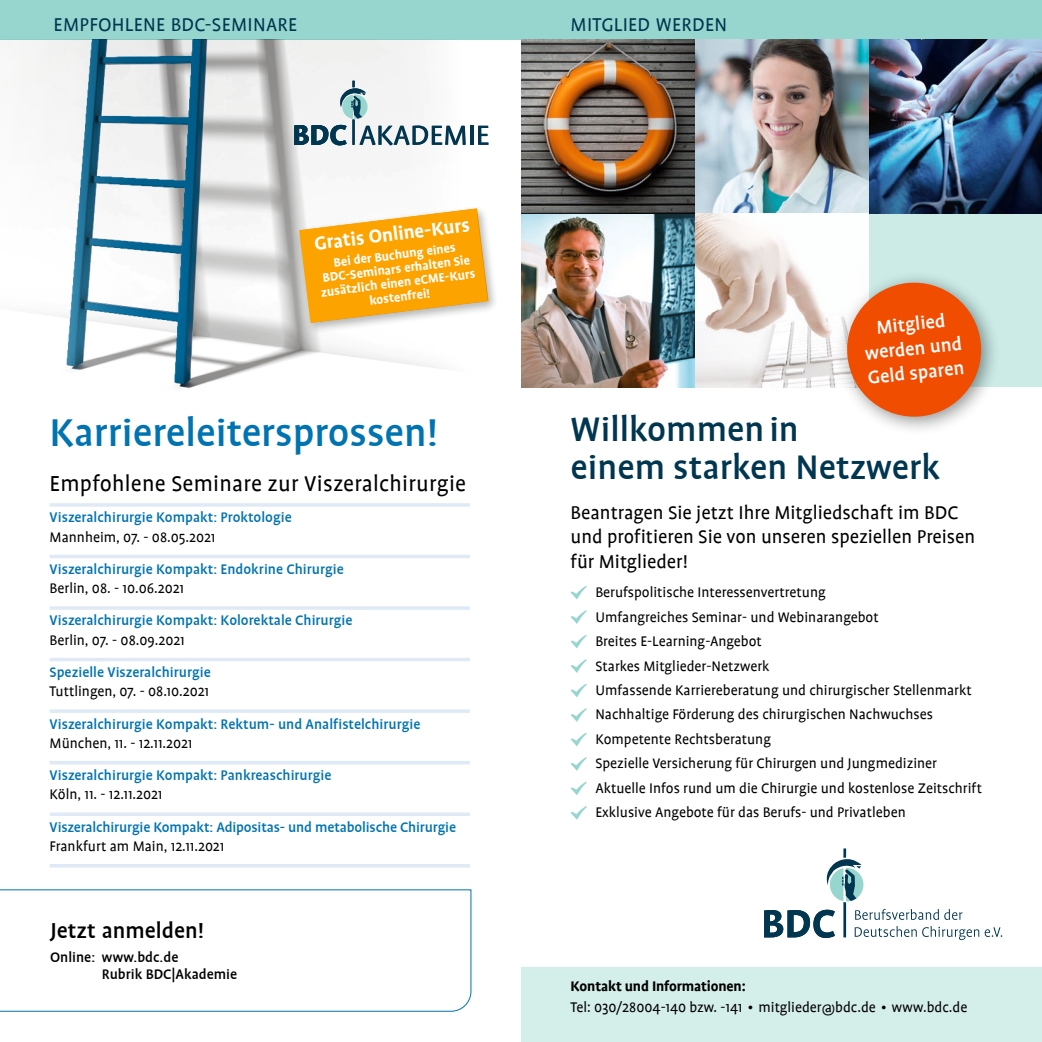
<style>
.page{position:relative;width:1042px;height:1042px;background:#fff}
.page>*{position:absolute;margin:0;border:0;box-sizing:border-box;transform-origin:0 0}
.t1{font:500 43.75px "Profile";color:#0073b1}
.t2{font:500 38.5px/38.5px "Profile";color:#003650}
.t3{font:24.5px "Profile";letter-spacing:.01em;color:#000}
.t4{font:500 24.5px "Profile";color:#000}
.t5{font:21px/24.5px "Profile";color:#000}
.t6{font:21px "Profile";letter-spacing:.015em;color:#003650}
.t7{font:500 21px/24.5px "Profile";color:#fff;text-align:center}
.t8{font:700 21px "Profile";color:#fff}
.t9{font:15.75px/24.5px "Profile";color:#000}
.t10{font:500 15.75px "Profile";color:#0073b1}
.t11{font:500 15.75px/17.5px "Profile";color:#000}
.t12{font:700 15.75px "Profile";letter-spacing:-.01em;color:#000}
.t13{font:700 14px/14px "Profile";color:#fff;text-align:center}
</style>
<div class="page">
<div style="left:0;top:0;width:1042px;height:40px;background:#96d6ce"></div>
<img style="left:21px;top:40px;width:501px;height:348px">
<hr style="left:50px;top:761px;width:420px;height:3px;background:#dfeaf6">
<hr style="left:50px;top:555px;width:420px;height:3px;background:#dfeaf6">
<hr style="left:50px;top:658px;width:420px;height:3px;background:#dfeaf6">
<hr style="left:50px;top:503px;width:420px;height:4px;background:#dfeaf6">
<hr style="left:50px;top:606px;width:420px;height:4px;background:#dfeaf6">
<hr style="left:50px;top:709px;width:420px;height:4px;background:#dfeaf6">
<svg style="left:50px;top:812px;width:420px;height:4px;background:#e2ecf7"></svg>
<hr style="left:50px;top:864px;width:420px;height:3px;background:#dfeaf6">
<svg style="left:294px;top:81px;width:195px;height:65px"></svg>
<div style="left:294px;top:204px;width:205px;height:130px;background:#000;opacity:.16"></div>
<svg style="left:299px;top:208px;width:189px;height:115px;background:#f8b234"></svg>
<div style="left:521px;top:17px;width:521px;height:370px;background:#ccebe7"></div>
<svg style="left:570px;top:586px;width:17px;height:13px"></svg>
<svg style="left:570px;top:610px;width:17px;height:14px"></svg>
<svg style="left:570px;top:635px;width:17px;height:13px"></svg>
<svg style="left:570px;top:659px;width:17px;height:14px"></svg>
<svg style="left:570px;top:684px;width:17px;height:13px"></svg>
<svg style="left:571px;top:708px;width:16px;height:14px"></svg>
<svg style="left:570px;top:732px;width:17px;height:14px"></svg>
<svg style="left:571px;top:757px;width:16px;height:14px"></svg>
<svg style="left:570px;top:781px;width:17px;height:14px"></svg>
<svg style="left:571px;top:806px;width:16px;height:14px"></svg>
<div style="left:521px;top:0;width:521px;height:40px;background:#96d6ce"></div>
<img style="left:521px;top:40px;width:521px;height:173px">
<img style="left:694px;top:40px;width:174px;height:173px">
<img style="left:694px;top:213px;width:174px;height:174px">
<img style="left:521px;top:213px;width:173px;height:174px">
<div style="left:834px;top:270px;width:167px;height:166px;background:#000;opacity:.44"></div>
<svg style="left:843px;top:279px;width:141px;height:141px;background:#e97841"></svg>
<div style="left:521px;top:967px;width:521px;height:75px;background:#d4eeea"></div>
<svg style="left:764px;top:848px;width:238px;height:92px"></svg>
<svg style="left:0;top:889px;width:472px;height:123px"></svg>
<h3 class="t6" style="left:54px;top:14px;width:245px">EMPFOHLENE BDC-SEMINARE</h3>
<h3 class="t8" style="left:313px;top:232px;width:158px;rotate:-7deg">Gratis Online-Kurs</h3>
<p class="t13" style="left:317px;top:257px;width:157px;rotate:-7deg">Bei der Buchung eines<br>BDC-Seminars erhalten Sie zusätzlich einen eCME-Kurs kostenfrei!</p>
<h1 class="t1" style="left:50px;top:410px;width:389px">Karriereleitersprossen!</h1>
<h3 class="t3" style="left:50px;top:471px;width:418px">Empfohlene Seminare zur Viszeralchirurgie</h3>
<p class="t10" style="left:50px;top:509px;width:244px">Viszeralchirurgie Kompakt: Proktologie</p>
<p class="t9" style="left:50px;top:525px;width:167px">Mannheim, 07. - 08.05.2021</p>
<p class="t10" style="left:50px;top:561px;width:296px">Viszeralchirurgie Kompakt: Endokrine Chirurgie</p>
<p class="t9" style="left:50px;top:576px;width:136px">Berlin, 08. - 10.06.2021</p>
<p class="t10" style="left:50px;top:612px;width:304px">Viszeralchirurgie Kompakt: Kolorektale Chirurgie</p>
<p class="t9" style="left:50px;top:628px;width:137px">Berlin, 07. - 08.09.2021</p>
<p class="t10" style="left:50px;top:664px;width:163px">Spezielle Viszeralchirurgie</p>
<p class="t9" style="left:50px;top:679px;width:161px">Tuttlingen, 07. - 08.10.2021</p>
<p class="t10" style="left:50px;top:715px;width:372px">Viszeralchirurgie Kompakt: Rektum- und Analfistelchirurgie</p>
<p class="t9" style="left:50px;top:731px;width:144px">München, 11. - 12.11.2021</p>
<p class="t10" style="left:50px;top:767px;width:283px">Viszeralchirurgie Kompakt: Pankreaschirurgie</p>
<p class="t9" style="left:50px;top:782px;width:114px">Köln, 11. - 12.11.2021</p>
<p class="t10" style="left:50px;top:818px;width:408px">Viszeralchirurgie Kompakt: Adipositas- und metabolische Chirurgie</p>
<p class="t9" style="left:50px;top:834px;width:176px">Frankfurt am Main, 12.11.2021</p>
<h3 class="t4" style="left:50px;top:917px;width:155px">Jetzt anmelden!</h3>
<p class="t11" style="left:102px;top:948px;width:137px;text-indent:-52px">Online: www.bdc.de<br>Rubrik BDC|Akademie</p>
<h3 class="t6" style="left:570px;top:14px;width:158px">MITGLIED WERDEN</h3>
<h3 class="t7" style="left:861px;top:317px;width:99px;rotate:-6deg">Mitglied werden und<br>Geld sparen</h3>
<h2 class="t2" style="left:570px;top:410px;width:371px">Willkommen in<br>einem starken Netzwerk</h2>
<h3 class="t5" style="left:570px;top:500px;width:406px">Beantragen Sie jetzt Ihre Mitgliedschaft im BDC und profitieren Sie von unseren speziellen Preisen für Mitglieder!</h3>
<p class="t9" style="left:595px;top:580px;width:388px">Berufspolitische Interessenvertretung<br>Umfangreiches Seminar- und Webinarangebot<br>Breites E-Learning-Angebot<br>Starkes Mitglieder-Netzwerk<br>Umfassende Karriereberatung und chirurgischer Stellenmarkt Nachhaltige Förderung des chirurgischen Nachwuchses Kompetente Rechtsberatung<br>Spezielle Versicherung für Chirurgen und Jungmediziner Aktuelle Infos rund um die Chirurgie und kostenlose Zeitschrift Exklusive Angebote für das Berufs- und Privatleben</p>
<p class="t12" style="left:570px;top:978px;width:177px">Kontakt und Informationen:</p>
<p class="t9" style="left:570px;top:995px;width:398px">Tel: 030/28004-140 bzw. -141 • mitglieder@bdc.de • www.bdc.de</p>
</div>
